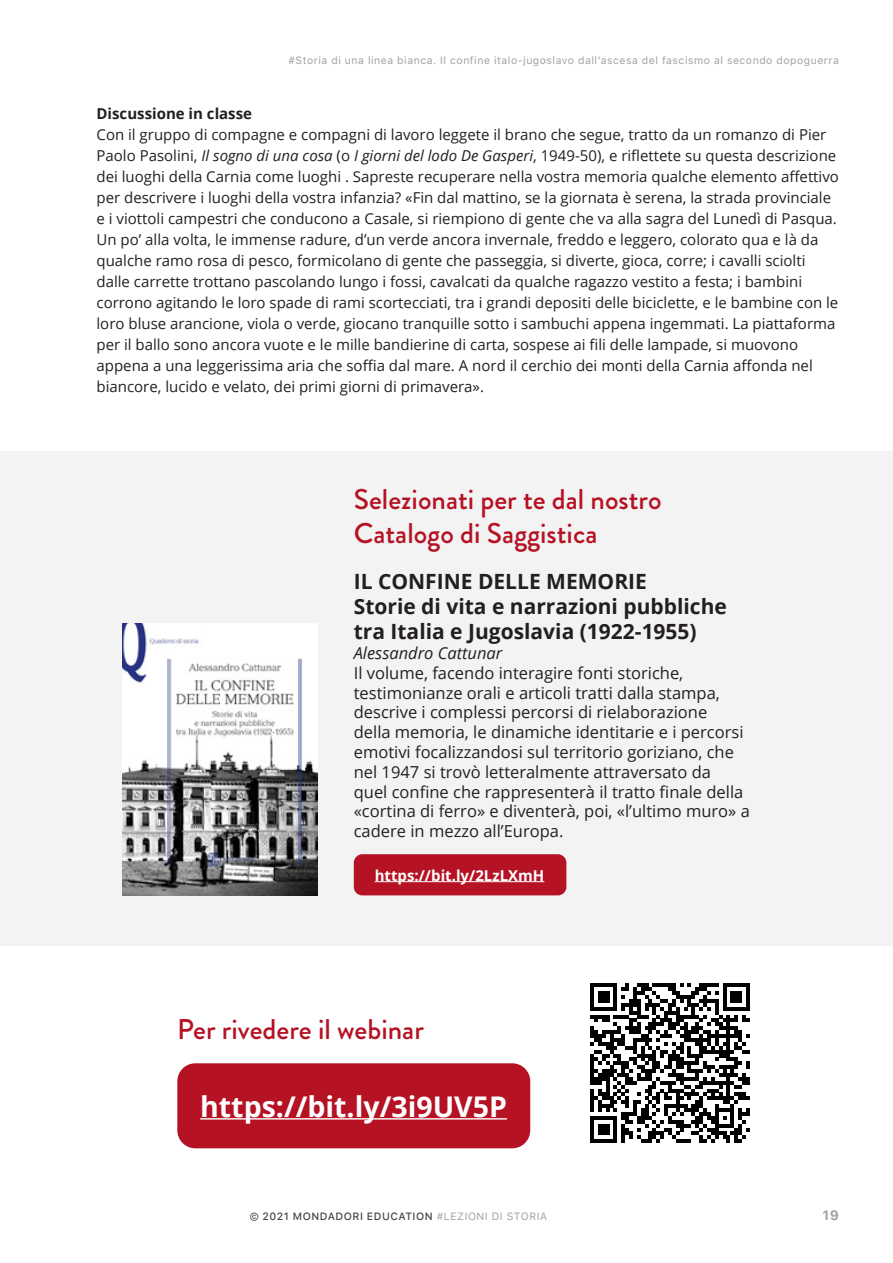
<style>
.page{position:relative;width:893px;height:1263px;background:#fff}
.page>*{position:absolute;margin:0;border:0;box-sizing:border-box;transform-origin:0 0}
.t1{font:500 28.5px/34.2px "Brandon Grotesque";color:#b51224}
.t2{font:700 28.5px "Open Sans";color:#fff}
.t3{font:700 21px/25.2px "Open Sans";color:#231f20}
.t4{font:16.5px/19.8px "Open Sans";color:#231f20}
.t5{font:italic 16.5px "Open Sans";color:#231f20}
.Subtitle{font:15px/21px "Open Sans";color:#231f20}
.Heading_4{font:700 15px "Open Sans";color:#fff}
.t6{font:700 13.5px "SFUI Text";color:#9fa1a4}
.Testo_base{font:10.5px "SFUI Text";letter-spacing:.05em;color:#9fa1a4}
.t7{font:500 10.5px "SFUI Text";letter-spacing:.05em;color:#454647}
.s1{font-weight:700}
.s2{font-style:italic}
.s3{font-weight:400;color:#9fa1a4}
</style>
<div class="page">
<div style="left:177px;top:1063px;width:353px;height:85px;background:#b51224;border-radius:18px"></div>
<hr style="left:200px;top:1118px;width:307px;height:1px;background:#fff">
<div style="left:0;top:451px;width:892px;height:495px;background:#f3f3f3"></div>
<img style="left:122px;top:623px;width:196px;height:272px">
<svg style="left:590px;top:983px;width:160px;height:160px"></svg>
<div style="left:354px;top:854px;width:212px;height:41px;background:#b51224;border-radius:9px"></div>
<hr style="left:375px;top:881px;width:169px;height:1px;background:#fff">
<p class="Testo_base" style="left:288px;top:53px;width:552px">#Storia di una linea bianca. Il confine italo-jugoslavo dall’ascesa del fascismo al secondo dopoguerra</p>
<p class="Subtitle" style="left:97px;top:103px;width:744px"><span class="s1">Discussione in classe<br></span>Con il gruppo di compagne e compagni di lavoro leggete il brano che segue, tratto da un romanzo di Pier Paolo Pasolini, <span class="s2">Il sogno di una cosa</span> (o <span class="s2">I giorni del lodo De Gasperi</span>, 1949-50), e riflettete su questa descrizione dei luoghi della Carnia come luoghi . Sapreste recuperare nella vostra memoria qualche elemento affettivo per descrivere i luoghi della vostra infanzia? «Fin dal mattino, se la giornata è serena, la strada provinciale e i viottoli campestri che conducono a Casale, si riempiono di gente che va alla sagra del Lunedì di Pasqua.<br>Un po’ alla volta, le immense radure, d’un verde ancora invernale, freddo e leggero, colorato qua e là da qualche ramo rosa di pesco, formicolano di gente che passeggia, si diverte, gioca, corre; i cavalli sciolti dalle carrette trottano pascolando lungo i fossi, cavalcati da qualche ragazzo vestito a festa; i bambini corrono agitando le loro spade di rami scortecciati, tra i grandi depositi delle biciclette, e le bambine con le loro bluse arancione, viola o verde, giocano tranquille sotto i sambuchi appena ingemmati. La piattaforma per il ballo sono ancora vuote e le mille bandierine di carta, sospese ai fili delle lampade, si muovono appena a una leggerissima aria che soffia dal mare. A nord il cerchio dei monti della Carnia affonda nel biancore, lucido e velato, dei primi giorni di primavera».</p>
<p class="t1" style="left:354px;top:482px;width:309px">Selezionati per te dal nostro<br>Catalogo di Saggistica</p>
<p class="t3" style="left:354px;top:568px;width:295px">IL CONFINE DELLE MEMORIE</p>
<p class="t3" style="left:354px;top:593px;width:375px">Storie di vita e narrazioni pubbliche tra Italia e Jugoslavia (1922-1955)</p>
<p class="t5" style="left:354px;top:642px;width:150px">Alessandro Cattunar</p>
<p class="t4" style="left:354px;top:662px;width:398px">Il volume, facendo interagire fonti storiche, testimonianze orali e articoli tratti dalla stampa, descrive i complessi percorsi di rielaborazione<br>della memoria, le dinamiche identitarie e i percorsi emotivi focalizzandosi sul territorio goriziano, che nel 1947 si trovò letteralmente attraversato da<br>quel confine che rappresenterà il tratto finale della «cortina di ferro» e diventerà, poi, «l’ultimo muro» a cadere in mezzo all’Europa.</p>
<p class="Heading_4" style="left:375px;top:864px;width:171px">https://bit.ly/2LzLXmH</p>
<p class="t1" style="left:177px;top:1012px;width:248px">Per rivedere il webinar</p>
<p class="t2" style="left:200px;top:1086px;width:308px">https://bit.ly/3i9UV5P</p>
<p class="t7" style="left:250px;top:1208px;width:299px">© 2021 MONDADORI EDUCATION <span class="s3">#LEZIONI DI STORIA</span></p>
<p class="t6" style="left:822px;top:1205px;width:18px">19</p>
</div>
